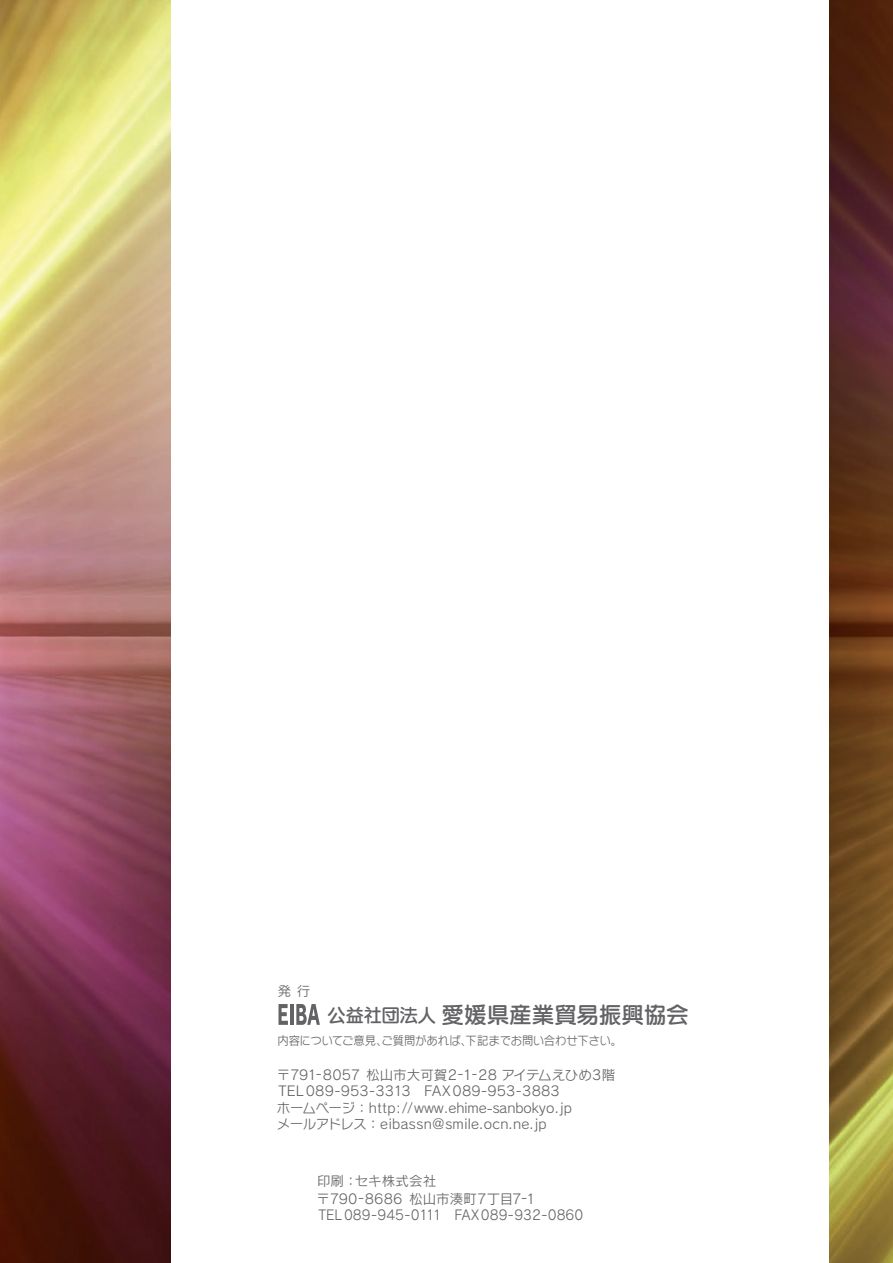
<style>
.page{position:relative;width:893px;height:1263px;background:#fff}
.page>*{position:absolute;margin:0;border:0;box-sizing:border-box;transform-origin:0 0}
.t1{font:22.05px "G Maru Go Pro DB";letter-spacing:.02em;color:#636366}
.t2{font:13.5px/16.5px "Rodin NTLG Pro M";letter-spacing:.005em;color:#636366}
.t3{font:13.5px/18px "Rodin Pro M";letter-spacing:.005em;color:#636366}
.t4{font:13.5px "Rodin Pro M";letter-spacing:.005em;color:#636366;scale:.95 1}
.t5{font:12px "Rodin NTLG Pro M";letter-spacing:-.02em;color:#636366;scale:.95 1}
.s1{font-size:18px}
</style>
<div class="page">
<img style="left:829px;top:0;width:64px;height:1263px">
<img style="left:0;top:0;width:170px;height:1263px">
<svg style="left:278px;top:1004px;width:10px;height:21px"></svg>
<hr style="left:290px;top:1004px;width:3px;height:21px;background:#636366">
<svg style="left:296px;top:1004px;width:24px;height:21px"></svg>
<p class="t3" style="left:278px;top:982px;width:34px">発行</p>
<h1 class="t1" style="left:328px;top:1000px;width:362px"><span class="s1">公益社団法人</span> 愛媛県産業貿易振興協会</h1>
<p class="t5" style="left:277px;top:1033px;width:364px">内容についてご意見、ご質問があれば、下記までお問い合わせ下さい。</p>
<p class="t2" style="left:277px;top:1066px;width:340px">〒791-8057 松山市大可賀2-1-28 アイテムえひめ3階TEL089-953-3313　FAX089-953-3883<br>ホームページ：http://www.ehime-sanbokyo.jp<br>メールアドレス：eibassn@smile.ocn.ne.jp</p>
<p class="t3" style="left:317px;top:1171px;width:220px">印刷：セキ株式会社<br>〒790-8686 松山市湊町7丁目7-1</p>
<p class="t4" style="left:318px;top:1206px;width:280px">TEL089-945-0111　FAX089-932-0860</p>
</div>
